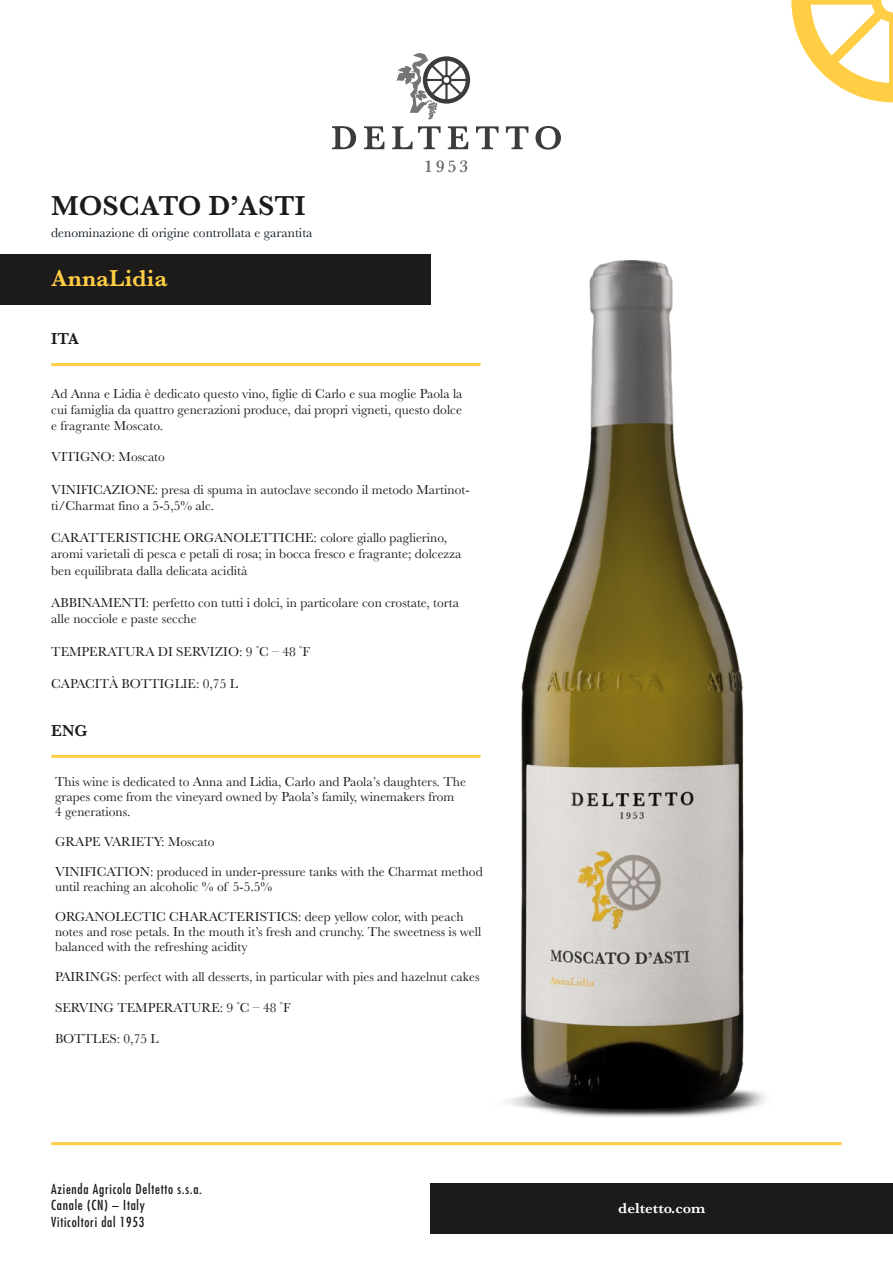
<style>
.page{position:relative;width:893px;height:1263px;background:#fff}
.page>*{position:absolute;margin:0;border:0;box-sizing:border-box;transform-origin:0 0}
.t1{font:600 28.5px "Baskerville";color:#1c1b1a}
.t2{font:600 24px "Baskerville";color:#ffce45}
.t3{font:600 16.5px "Baskerville";color:#1c1b1a}
.t4{font:600 15px "Baskerville";color:#fff}
.t5{font:13.5px/16.2px "Baskerville";color:#1c1b1a}
.t6{font:condensed 13.5px/16.2px "Futura Std";letter-spacing:.055em;color:#1c1b1a}
.t7{font:13.5px "Baskerville";color:#0d1720}
</style>
<div class="page">
<img style="left:509px;top:261px;width:256px;height:856px">
<svg style="left:791px;top:0;width:102px;height:102px"></svg>
<div style="left:430px;top:1183px;width:463px;height:50px;background:#1c1b1a"></div>
<svg style="left:332px;top:126px;width:24px;height:23px"></svg>
<svg style="left:364px;top:126px;width:20px;height:23px"></svg>
<svg style="left:392px;top:126px;width:49px;height:23px"></svg>
<svg style="left:448px;top:126px;width:20px;height:23px"></svg>
<svg style="left:476px;top:126px;width:23px;height:23px"></svg>
<svg style="left:506px;top:126px;width:22px;height:23px"></svg>
<svg style="left:535px;top:126px;width:26px;height:24px"></svg>
<svg style="left:426px;top:160px;width:41px;height:12px"></svg>
<svg style="left:397px;top:53px;width:73px;height:67px"></svg>
<div style="left:0;top:254px;width:431px;height:51px;background:#1c1b1a"></div>
<hr style="left:51px;top:363px;width:430px;height:3px;background:#ffce45">
<hr style="left:51px;top:1142px;width:791px;height:3px;background:#ffce45">
<hr style="left:51px;top:755px;width:430px;height:3px;background:#ffce45">
<h1 class="t1" style="left:51px;top:186px;width:256px">MOSCATO D’ASTI</h1>
<p class="t7" style="left:51px;top:224px;width:263px">denominazione di origine controllata e garantita</p>
<h2 class="t2" style="left:51px;top:261px;width:118px">AnnaLidia</h2>
<p class="t3" style="left:51px;top:327px;width:30px">ITA</p>
<p class="t5" style="left:51px;top:385px;width:413px;text-align:justify">Ad Anna e Lidia è dedicato questo vino, figlie di Carlo e sua moglie Paola la cui famiglia da quattro generazioni produce, dai propri vigneti, questo dolce e fragrante Moscato.</p>
<p class="t5" style="left:51px;top:449px;width:115px">VITIGNO: Moscato</p>
<p class="t5" style="left:51px;top:481px;width:420px">VINIFICAZIONE: presa di spuma in autoclave secondo il metodo Martinot&shy;ti/Charmat fino a 5-5,5% alc.</p>
<p class="t5" style="left:51px;top:530px;width:412px">CARATTERISTICHE ORGANOLETTICHE: colore giallo paglierino, aromi varietali di pesca e petali di rosa; in bocca fresco e fragrante; dolcezza ben equilibrata dalla delicata acidità</p>
<p class="t5" style="left:51px;top:595px;width:409px">ABBINAMENTI: perfetto con tutti i dolci, in particolare con crostate, torta alle nocciole e paste secche</p>
<p class="t5" style="left:51px;top:643px;width:260px">TEMPERATURA DI SERVIZIO: 9 <sup>°</sup>C – 48 <sup>°</sup>F</p>
<p class="t5" style="left:51px;top:676px;width:188px">CAPACITÀ BOTTIGLIE: 0,75 L</p>
<p class="t3" style="left:51px;top:719px;width:38px">ENG</p>
<p class="t5" style="left:55px;top:774px;width:412px;line-height:15px">This wine is dedicated to Anna and Lidia, Carlo and Paola’s daughters. The grapes come from the vineyard owned by Paola’s family, winemakers from<br>4 generations.</p>
<p class="t5" style="left:55px;top:833px;width:161px">GRAPE VARIETY: Moscato</p>
<p class="t5" style="left:55px;top:864px;width:429px;line-height:15px">VINIFICATION: produced in under-pressure tanks with the Charmat method until reaching an alcoholic % of 5-5.5%</p>
<p class="t5" style="left:55px;top:909px;width:428px;line-height:15px">ORGANOLECTIC CHARACTERISTICS: deep yellow color, with peach notes and rose petals. In the mouth it’s fresh and crunchy. The sweetness is well balanced with the refreshing acidity</p>
<p class="t5" style="left:55px;top:968px;width:426px">PAIRINGS: perfect with all desserts, in particular with pies and hazelnut cakes</p>
<p class="t5" style="left:55px;top:1000px;width:237px">SERVING TEMPERATURE: 9 <sup>°</sup>C – 48 <sup>°</sup>F</p>
<p class="t5" style="left:55px;top:1031px;width:105px">BOTTLES: 0,75 L</p>
<p class="t6" style="left:51px;top:1181px;width:152px">Azienda Agricola Deltetto s.s.a.<br>Canale (CN) – Italy<br>Viticoltori dal 1953</p>
<p class="t4" style="left:618px;top:1198px;width:89px">deltetto.com</p>
</div>
